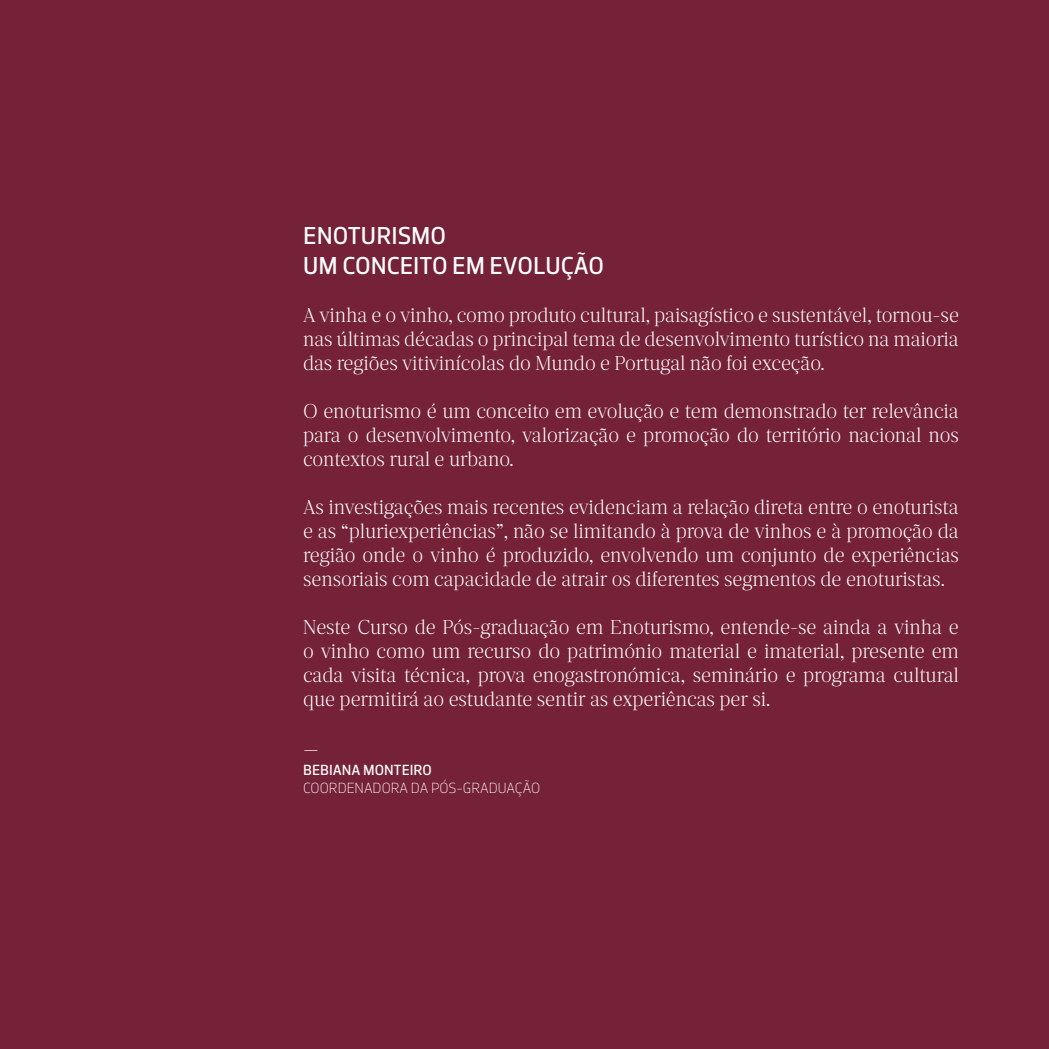
<style>
.page{position:relative;width:1049px;height:1049px;background:#752138}
.page>*{position:absolute;margin:0;border:0;box-sizing:border-box;transform-origin:0 0}
.t1{font:25px "Porto Sans";color:#fff}
.t2{font:300 22.5px "Porto Serif";color:#fff}
.t3{font:300 20px/24px "Porto Serif";letter-spacing:-.005em;color:#fff;text-align:justify}
.t4{font:300 15px "Porto Sans";color:#fff}
.t5{font:15px "Porto Sans";color:#fff}
</style>
<div class="page">
<p class="t1" style="left:303px;top:221px;width:144px">ENOTURISMO</p>
<p class="t1" style="left:303px;top:251px;width:302px">UM CONCEITO EM EVOLUÇÃO</p>
<p class="t3" style="left:303px;top:303px;width:657px">A vinha e o vinho, como produto cultural, paisagístico e sustentável, tornou-se nas últimas décadas o principal tema de desenvolvimento turístico na maioria das regiões vitivinícolas do Mundo e Portugal não foi exceção.</p>
<p class="t3" style="left:303px;top:399px;width:657px">O enoturismo é um conceito em evolução e tem demonstrado ter relevância para o desenvolvimento, valorização e promoção do território nacional nos contextos rural e urbano.</p>
<p class="t3" style="left:303px;top:495px;width:657px">As investigações mais recentes evidenciam a relação direta entre o enoturista e as “pluriexperiências”, não se limitando à prova de vinhos e à promoção da região onde o vinho é produzido, envolvendo um conjunto de experiências sensoriais com capacidade de atrair os diferentes segmentos de enoturistas.</p>
<p class="t3" style="left:303px;top:615px;width:657px">Neste Curso de Pós-graduação em Enoturismo, entende-se ainda a vinha e o vinho como um recurso do património material e imaterial, presente em cada visita técnica, prova enogastronómica, seminário e programa cultural que permitirá ao estudante sentir as experiêncas per si.</p>
<p class="t2" style="left:303px;top:736px;width:17px">—</p>
<p class="t5" style="left:303px;top:761px;width:130px">BEBIANA MONTEIRO</p>
<p class="t4" style="left:303px;top:780px;width:239px">COORDENADORA DA PÓS-GRADUAÇÃO</p>
</div>
